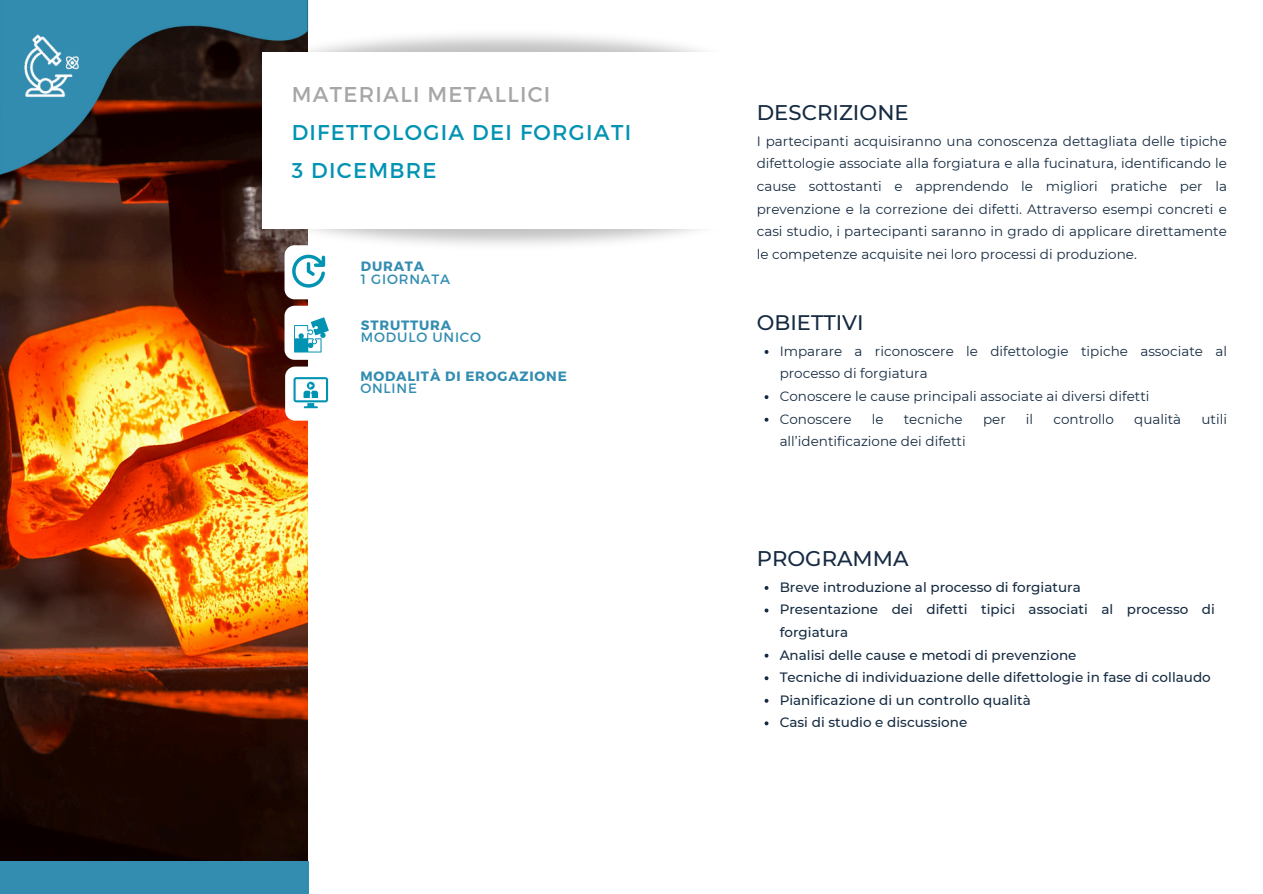
<style>
.page{position:relative;width:1263px;height:894px;background:#fff}
.page>*{position:absolute;margin:0;border:0;box-sizing:border-box;transform-origin:0 0}
.t1{font:21.45px "Montserrat";letter-spacing:.06em;color:#0093b2}
.t2{font:21.45px "Montserrat";letter-spacing:.06em;color:#a6a6a6}
.t3{font:500 21.15px "Montserrat";color:#162b41}
.t4{font:500 21px "Montserrat";color:#162b41}
.t5{font:13.5px/22.5px "Montserrat";color:#162b41;text-align:justify}
.t6{font:500 13.5px/22.5px "Montserrat";color:#162b41}
.t7{font:13.5px/12.3px "Montserrat";letter-spacing:.06em;color:#328db1}
.t8{font:700 13.5px/12.3px "Montserrat";letter-spacing:.06em;color:#328db1}
.s1{font-weight:700}
.s2{font-weight:400}
</style>
<div class="page">
<img style="left:0;top:317px;width:307px;height:543px">
<div style="left:0;top:860px;width:309px;height:33px;background:#328db1"></div>
<img style="left:0;top:0;width:361px;height:317px">
<img style="left:0;top:15px;width:101px;height:101px">
<svg style="left:285px;top:366px;width:44px;height:54px"></svg>
<svg style="left:285px;top:305px;width:54px;height:55px"></svg>
<svg style="left:765px;top:350px;width:3px;height:4px"></svg>
<svg style="left:765px;top:395px;width:3px;height:4px"></svg>
<svg style="left:765px;top:417px;width:3px;height:4px"></svg>
<svg style="left:765px;top:608px;width:3px;height:4px"></svg>
<svg style="left:765px;top:653px;width:3px;height:4px"></svg>
<svg style="left:765px;top:676px;width:3px;height:4px"></svg>
<svg style="left:765px;top:721px;width:3px;height:4px"></svg>
<p class="t2" style="left:292px;top:80px;width:260px">MATERIALI METALLICI</p>
<p class="t1" style="left:292px;top:118px;width:341px">DIFETTOLOGIA DEI FORGIATI</p>
<p class="t1" style="left:292px;top:156px;width:146px">3 DICEMBRE</p>
<h1 class="t7" style="left:361px;top:259px;width:91px"><span class="s1">DURATA<br></span>1 GIORNATA</h1>
<p class="t7" style="left:361px;top:318px;width:122px"><span class="s1">STRUTTURA<br></span>MODULO UNICO</p>
<p class="t8" style="left:360px;top:369px;width:208px">MODALITÀ DI EROGAZIONE<br><span class="s2">ONLINE</span></p>
<h2 class="t3" style="left:757px;top:100px;width:154px">DESCRIZIONE</h2>
<h2 class="t5" style="left:757px;top:130px;width:472px">I partecipanti acquisiranno una conoscenza dettagliata delle tipiche difettologie associate alla forgiatura e alla fucinatura, identificando le cause sottostanti e apprendendo le migliori pratiche per la prevenzione e la correzione dei difetti. Attraverso esempi concreti e casi studio, i partecipanti saranno in grado di applicare direttamente le competenze acquisite nei loro processi di produzione.</h2>
<h3 class="t4" style="left:757px;top:310px;width:109px">OBIETTIVI</h3>
<p class="t5" style="left:780px;top:340px;width:449px">Imparare a riconoscere le difettologie tipiche associate al processo di forgiatura</p>
<h3 class="t5" style="left:780px;top:385px;width:371px">Conoscere le cause principali associate ai diversi difetti</h3>
<p class="t5" style="left:780px;top:407px;width:73px">Conoscere</p>
<p class="t5" style="left:872px;top:407px;width:13px">le</p>
<p class="t5" style="left:904px;top:407px;width:61px">tecniche</p>
<p class="t5" style="left:983px;top:407px;width:24px">per</p>
<p class="t5" style="left:1026px;top:407px;width:9px">il</p>
<p class="t5" style="left:1053px;top:407px;width:62px">controllo</p>
<p class="t5" style="left:1134px;top:407px;width:49px">qualità</p>
<p class="t5" style="left:1201px;top:407px;width:27px">utili</p>
<p class="t5" style="left:780px;top:430px;width:188px">all’identificazione dei difetti</p>
<h3 class="t3" style="left:757px;top:545px;width:153px">PROGRAMMA</h3>
<p class="t6" style="left:780px;top:575px;width:303px">Breve introduzione al processo di forgiatura</p>
<p class="t6" style="left:780px;top:598px;width:437px">Presentazione dei difetti tipici associati al processo di forgiatura</p>
<h1 class="t6" style="left:780px;top:643px;width:298px">Analisi delle cause e metodi di prevenzione</h1>
<p class="t6" style="left:780px;top:666px;width:433px">Tecniche di individuazione delle difettologie in fase di collaudo</p>
<p class="t6" style="left:780px;top:688px;width:253px">Pianificazione di un controllo qualità</p>
<p class="t6" style="left:780px;top:711px;width:189px">Casi di studio e discussione</p>
</div>
